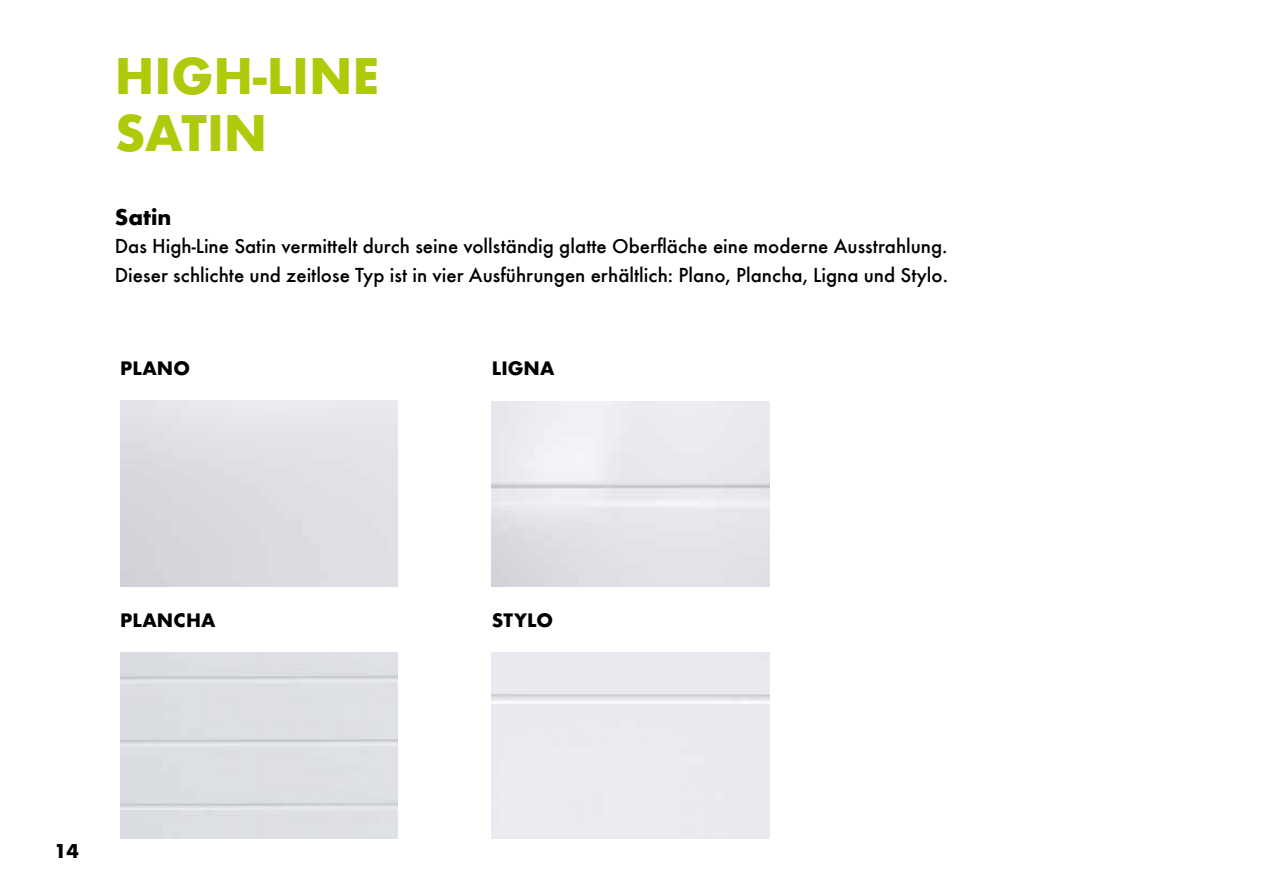
<style>
.page{position:relative;width:1263px;height:893px;background:#fff}
.page>*{position:absolute;margin:0;border:0;box-sizing:border-box;transform-origin:0 0}
.t1{font:700 47.7px/57.2px "Futura";color:#afca0b}
.t2{font:500 21px/28.5px "Futura T";color:#000}
.t3{font:700 21px "Futura";color:#000}
.t4{font:700 21px "Futura";color:#000}
.t5{font:700 18px "Futura";color:#000}
</style>
<div class="page">
<h1 class="t1" style="left:115px;top:47px;width:266px">HIGH-LINE<br>SATIN</h1>
<p class="t3" style="left:115px;top:201px;width:58px">Satin</p>
<p class="t2" style="left:115px;top:232px;width:835px">Das High-Line Satin vermittelt durch seine vollständig glatte Oberfläche eine moderne Ausstrahlung.<br>Dieser schlichte und zeitlose Typ ist in vier Ausführungen erhältlich: Plano, Plancha, Ligna und Stylo.</p>
<p class="t5" style="left:120px;top:356px;width:71px">PLANO</p>
<p class="t5" style="left:492px;top:356px;width:64px">LIGNA</p>
<p class="t5" style="left:120px;top:607px;width:97px">PLANCHA</p>
<p class="t5" style="left:492px;top:607px;width:63px">STYLO</p>
<p class="t4" style="left:54px;top:838px;width:27px">14</p>
</div>
